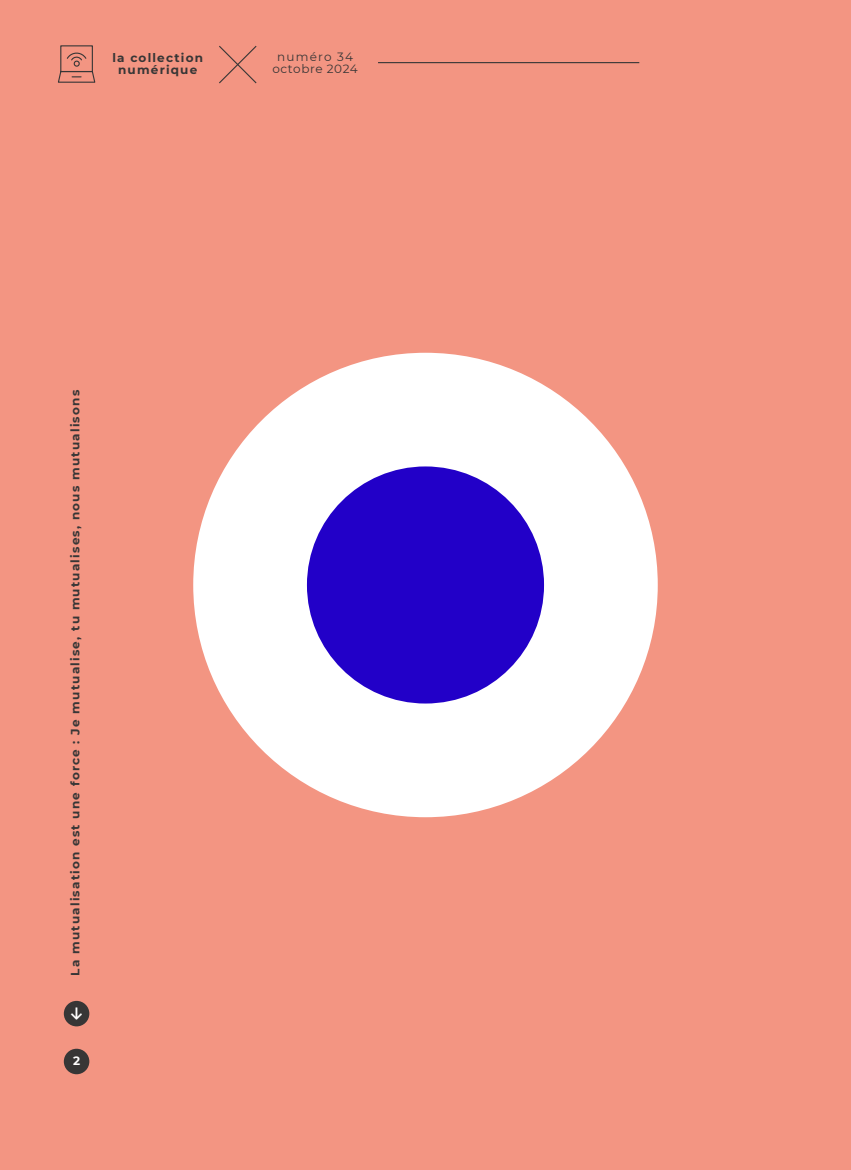
<style>
.page{position:relative;width:851px;height:1170px;background:#fff}
.page>*{position:absolute;margin:0;border:0;box-sizing:border-box;transform-origin:0 0}
.t1{font:700 15px "Calibri";color:#fff}
.t2{font:700 12px/12px "Montserrat";letter-spacing:.1em;color:#373636;text-align:center}
.t3{font:12px/12px "Montserrat";letter-spacing:.05em;color:#373636;text-align:center}
.t4{font:700 12px "Montserrat";color:#fff}
</style>
<div class="page">
<div style="left:0;top:0;width:850px;height:1169px;background:#f39582"></div>
<hr style="left:378px;top:62px;width:261px;height:1px;background:#373636">
<div style="left:64px;top:1000px;width:25px;height:26px;background:#373636;border-radius:50%"></div>
<svg style="left:57px;top:45px;width:39px;height:38px"></svg>
<svg style="left:218px;top:45px;width:40px;height:40px;background:#e58e7c"></svg>
<div style="left:64px;top:1048px;width:25px;height:26px;background:#373636;border-radius:50%"></div>
<div style="left:193px;top:353px;width:464px;height:464px;background:#fff;border-radius:50%"></div>
<div style="left:307px;top:466px;width:237px;height:237px;background:#2200c8;border-radius:50%"></div>
<p class="t2" style="left:112px;top:51px;width:92px">la collection numérique</p>
<p class="t3" style="left:272px;top:51px;width:87px">numéro 34 octobre 2024</p>
<p class="t2" style="left:69px;top:975px;width:587px;rotate:-90deg">La mutualisation est une force : Je mutualise, tu mutualises, nous mutualisons</p>
<p class="t1" style="left:70px;top:1003px;width:15px">↓</p>
<p class="t4" style="left:73px;top:1052px;width:9px">2</p>
</div>
